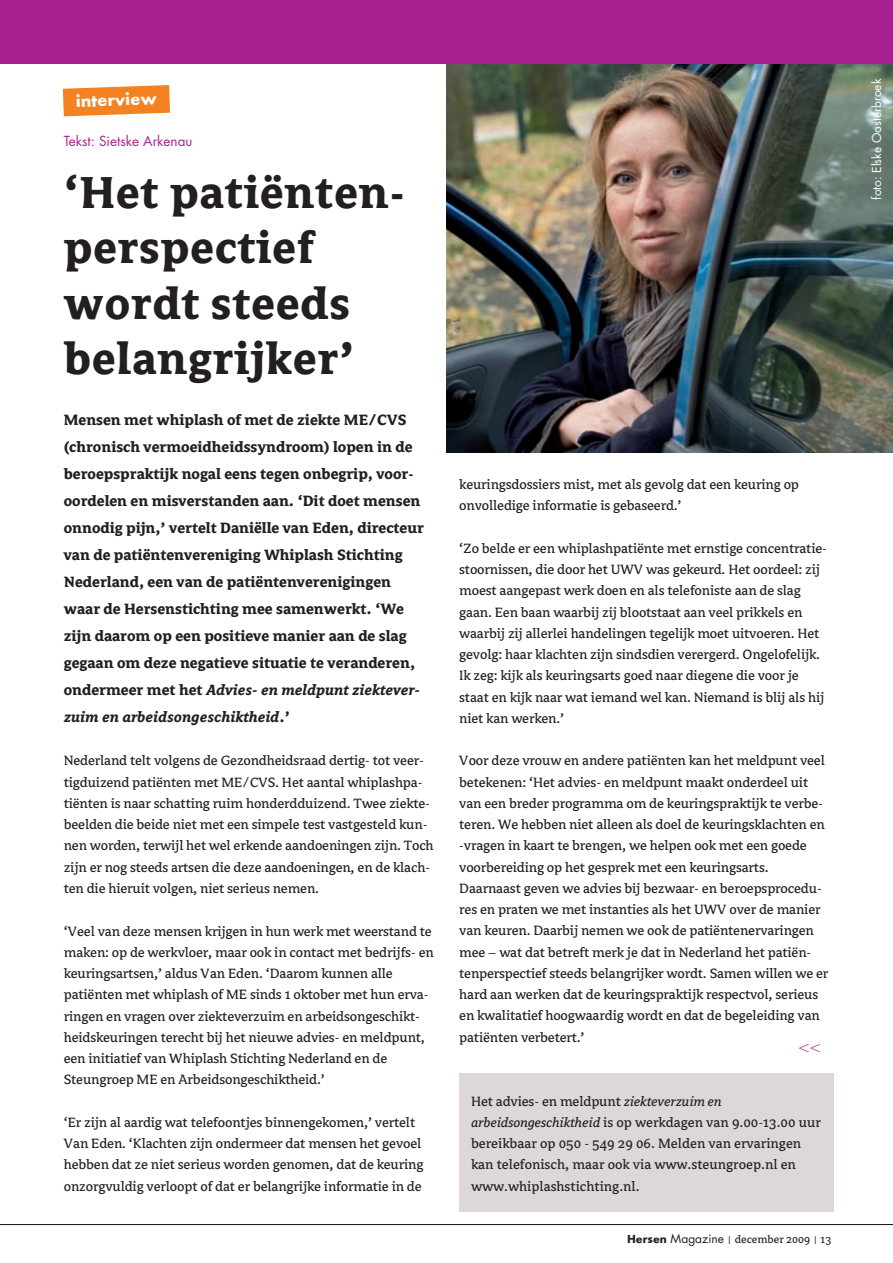
<style>
.page{position:relative;width:893px;height:1263px;background:#fff}
.page>*{position:absolute;margin:0;border:0;box-sizing:border-box;transform-origin:0 0}
.t1{font:700 49.5px/55.5px "Avance";letter-spacing:.02em;color:#231f20}
.t2{font:700 18px "Futura";color:#fff}
.t3{font:700 16.5px/27px "Avance";color:#231f20}
.t4{font:italic 300 16.5px "Futura BT";color:#a9218e}
.t5{font:15px/21.3px "Avance";letter-spacing:-.01em;color:#231f20}
.t6{font:13.5px "Futura";color:#a9218e}
.t7{font:12px "Avance";color:#231f20}
.t8{font:12px "Futura";color:#fff}
.s1{font-style:italic}
.s2{font-family:"Futura";font-weight:700}
.s3{font-family:"Futura"}
</style>
<div class="page">
<img style="left:446px;top:64px;width:447px;height:389px">
<hr style="left:0;top:1224px;width:893px;height:1px;background:#231f20">
<div style="left:459px;top:1074px;width:374px;height:138px;background:#ded7d9"></div>
<svg style="left:63px;top:85px;width:107px;height:31px;background:#f69039"></svg>
<div style="left:0;top:0;width:893px;height:64px;background:#a9218e"></div>
<p class="t2" style="left:76px;top:93px;width:82px;rotate:-2deg">interview</p>
<p class="t6" style="left:64px;top:132px;width:130px">Tekst: Sietske Arkenau</p>
<h1 class="t1" style="left:64px;top:165px;width:343px">‘Het patiënten&shy;perspectief wordt steeds belangrijker’</h1>
<p class="t3" style="left:64px;top:407px;width:362px">Mensen met whiplash of met de ziekte ME/CVS (chronisch vermoeidheidssyndroom) lopen in de beroepspraktijk nogal eens tegen onbegrip, voor&shy;oordelen en misverstanden aan. ‘Dit doet mensen onnodig pijn,’ vertelt Daniëlle van Eden, directeur van de patiëntenvereniging Whiplash Stichting Nederland, een van de patiëntenverenigingen waar de Hersenstichting mee samenwerkt. ‘We zijn daarom op een positieve manier aan de slag gegaan om deze negatieve situatie te veranderen, ondermeer met het <span class="s1">Advies- en meldpunt ziektever&shy;zuim en arbeidsongeschiktheid</span>.’</p>
<p class="t5" style="left:64px;top:750px;width:371px">Nederland telt volgens de Gezondheidsraad dertig- tot veer&shy;tigduizend patiënten met ME/CVS. Het aantal whiplashpa&shy;tiënten is naar schatting ruim honderdduizend. Twee ziekte&shy;beelden die beide niet met een simpele test vastgesteld kun&shy;nen worden, terwijl het wel erkende aandoeningen zijn. Toch zijn er nog steeds artsen die deze aandoeningen, en de klach&shy;ten die hieruit volgen, niet serieus nemen.</p>
<p class="t5" style="left:64px;top:920px;width:371px">‘Veel van deze mensen krijgen in hun werk met weerstand te maken: op de werkvloer, maar ook in contact met bedrijfs- en keuringsartsen,’ aldus Van Eden. ‘Daarom kunnen alle patiënten met whiplash of ME sinds 1 oktober met hun erva&shy;ringen en vragen over ziekteverzuim en arbeidsongeschikt&shy;heidskeuringen terecht bij het nieuwe advies- en meldpunt, een initiatief van Whiplash Stichting Nederland en de Steungroep ME en Arbeidsongeschiktheid.’</p>
<p class="t5" style="left:64px;top:1112px;width:361px">‘Er zijn al aardig wat telefoontjes binnengekomen,’ vertelt Van Eden. ‘Klachten zijn ondermeer dat mensen het gevoel hebben dat ze niet serieus worden genomen, dat de keuring onzorgvuldig verloopt of dat er belangrijke informatie in de</p>
<p class="t5" style="left:459px;top:474px;width:341px">keuringsdossiers mist, met als gevolg dat een keuring op onvolledige informatie is gebaseerd.’</p>
<p class="t5" style="left:459px;top:538px;width:369px">‘Zo belde er een whiplashpatiënte met ernstige concentratie&shy;stoornissen, die door het UWV was gekeurd. Het oordeel: zij moest aangepast werk doen en als telefoniste aan de slag gaan. Een baan waarbij zij blootstaat aan veel prikkels en waarbij zij allerlei handelingen tegelijk moet uitvoeren. Het gevolg: haar klachten zijn sindsdien verergerd. Ongelofelijk.<br>Ik zeg: kijk als keuringsarts goed naar diegene die voor je staat en kijk naar wat iemand wel kan. Niemand is blij als hij niet kan werken.’</p>
<p class="t5" style="left:459px;top:750px;width:371px">Voor deze vrouw en andere patiënten kan het meldpunt veel betekenen: ‘Het advies- en meldpunt maakt onderdeel uit van een breder programma om de keuringspraktijk te verbe&shy;teren. We hebben niet alleen als doel de keuringsklachten en -vragen in kaart te brengen, we helpen ook met een goede voorbereiding op het gesprek met een keuringsarts.<br>Daarnaast geven we advies bij bezwaar- en beroepsprocedu&shy;res en praten we met instanties als het UWV over de manier van keuren. Daarbij nemen we ook de patiëntenervaringen mee – wat dat betreft merk je dat in Nederland het patiën&shy;tenperspectief steeds belangrijker wordt. Samen willen we er hard aan werken dat de keuringspraktijk respectvol, serieus en kwalitatief hoogwaardig wordt en dat de begeleiding van patiënten verbetert.’</p>
<p class="t4" style="left:797px;top:1037px;width:27px">&lt;&lt;</p>
<p class="t5" style="left:471px;top:1091px;width:351px">Het advies- en meldpunt <span class="s1">ziekteverzuim en arbeidsongeschiktheid</span> is op werkdagen van 9.00-13.00 uur bereikbaar op 050 - 549 29 06. Melden van ervaringen kan telefonisch, maar ook via www.steungroep.nl en www.whiplashstichting.nl.</p>
<p class="t7" style="left:627px;top:1233px;width:206px"><span class="s2">Hersen</span> <span class="s3">Magazine</span> | december 2009 | 13</p>
<p class="t8" style="left:869px;top:200px;width:123px;rotate:-90deg">foto: Elske Oosterbroek</p>
</div>
